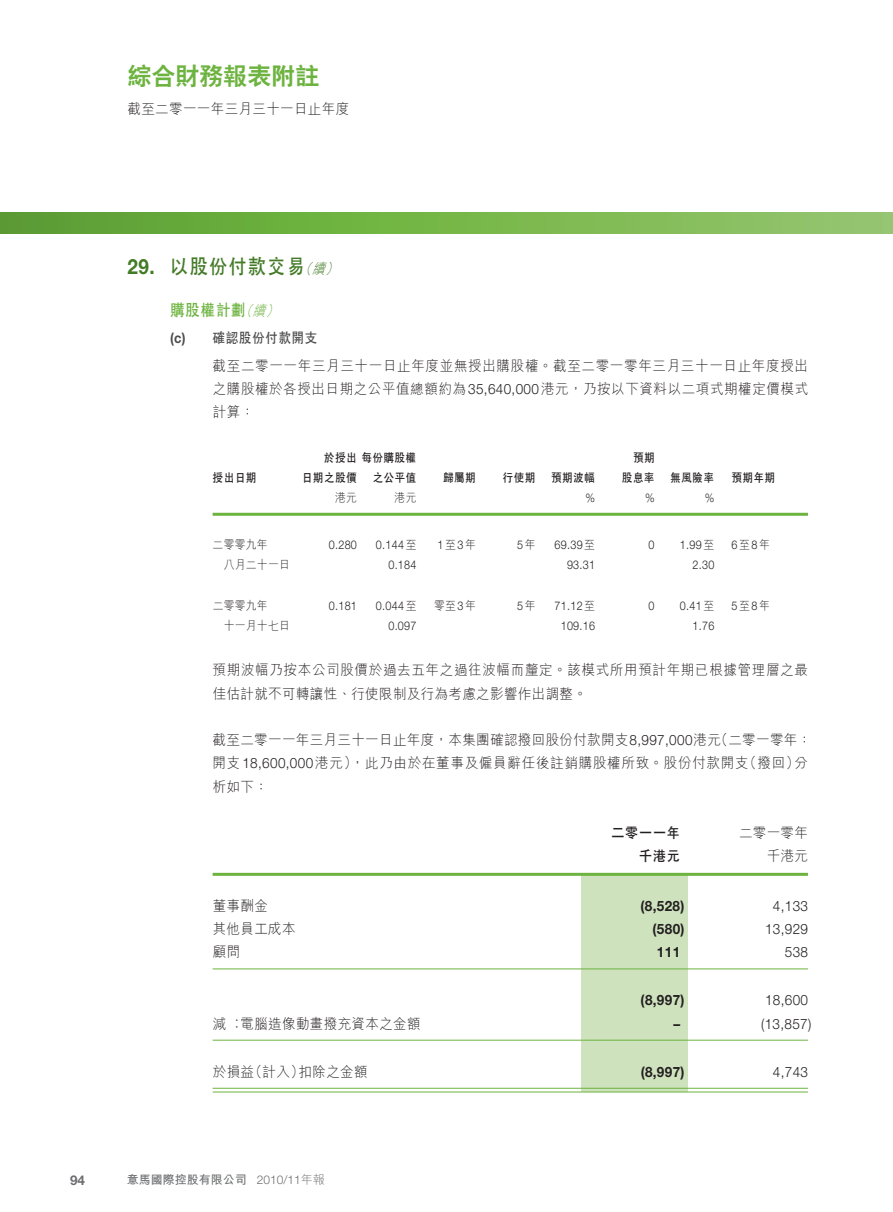
<style>
.page{position:relative;width:893px;height:1212px;background:#fff}
.page>*{position:absolute;margin:0;border:0;box-sizing:border-box;transform-origin:0 0}
.t1{font:24px "C Hei 2 HK Xbold E Ten B5 H";color:#6db33f}
.t2{font:21px "C Hei 2 HK Bold E Ten B5 H";letter-spacing:.025em;color:#437b27;scale:.9 1}
.t3{font:16.5px "C Hei 2 HK Bold E Ten B5 H";letter-spacing:.025em;color:#6db33f;scale:.9 1}
.t4{font:14.25px/23.2px "M Hei HK Light E Ten B5 H";letter-spacing:.025em;color:#231f20;text-align:justify;scale:.95 1}
.t5{font:14.25px/23.2px "M Hei HK Light E Ten B5 H";letter-spacing:.05em;color:#231f20;scale:.95 1}
.t6{font:300 14.25px "Helvetica Neue LT Std";letter-spacing:.025em;color:#231f20;scale:.95 1}
.t7{font:700 14.25px "Helvetica Neue LT Std";letter-spacing:.025em;color:#231f20;scale:.95 1}
.t8{font:14.25px "C Hei 2 HK Bold E Ten B5 H";letter-spacing:.025em;color:#4c4c4e;scale:.9 1}
.t9{font:14.25px "C Hei 2 HK Bold E Ten B5 H";letter-spacing:.025em;color:#231f20;scale:.95 1}
.t10{font:700 13.5px "Helvetica Neue LT Std";color:#6d6e70}
.t11{font:300 12px "Helvetica Neue LT Std";letter-spacing:.025em;color:#231f20;scale:.9 1}
.t12{font:12px "C Hei 2 HK Bold E Ten B5 H";letter-spacing:.025em;color:#231f20;scale:.9 1}
.t13{font:12px "M Hei HK Light E Ten B5 H";letter-spacing:.025em;color:#231f20;scale:.9 1}
.t14{font:12px "M Hei HK Bold E Ten B5 H";color:#6d6e70}
.s1{font-family:"Helvetica Neue LT Std";font-weight:700}
.s2{font-family:"M Hei HK Light E Ten B5 H";font-style:italic;font-size:14.25px}
.s3{font-family:"Helvetica Neue LT Std";font-weight:300}
.s4{font-family:"M Hei HK Light E Ten B5 H";font-weight:400}
.s5{font-family:"M Hei HK Light E Ten B5 H"}
</style>
<div class="page">
<div style="left:0;top:213px;width:893px;height:21px;background:linear-gradient(to right,#59a02d,#95c86c)"></div>
<div style="left:581px;top:873px;width:107px;height:219px;background:#cee2bd"></div>
<hr style="left:213px;top:513px;width:595px;height:3px;background:#6db33f">
<hr style="left:213px;top:873px;width:595px;height:3px;background:#6db33f">
<hr style="left:213px;top:968px;width:595px;height:1px;background:#6db33f">
<hr style="left:213px;top:1040px;width:595px;height:1px;background:#6db33f">
<hr style="left:213px;top:1088px;width:595px;height:1px;background:#6db33f">
<hr style="left:213px;top:1091px;width:595px;height:1px;background:#6db33f">
<h1 class="t1" style="left:128px;top:67px;width:194px">綜合財務報表附註</h1>
<p class="t4" style="left:128px;top:99px;width:235px">截至二零一一年三月三十一日止年度</p>
<h2 class="t2" style="left:128px;top:258px;width:239px"><span class="s1">29.</span> 以股份付款交易<span class="s2">（續）</span></h2>
<p class="t3" style="left:170px;top:303px;width:126px">購股權計劃<span class="s2">（續）</span></p>
<p class="t8" style="left:170px;top:333px;width:165px"><span class="s1">(c)</span> 確認股份付款開支</p>
<p class="t4" style="left:213px;top:356px;width:628px">截至二零一一年三月三十一日止年度並無授出購股權。截至二零一零年三月三十一日止年度授出之購股權於各授出日期之公平值總額約為<span class="s3">35,640,000</span>港元，乃按以下資料以二項式期權定價模式計算：</p>
<p class="t12" style="left:324px;top:453px;width:104px">於授出每份購股權</p>
<p class="t12" style="left:633px;top:453px;width:26px">預期</p>
<p class="t12" style="left:213px;top:473px;width:50px">授出日期</p>
<p class="t12" style="left:302px;top:473px;width:63px">日期之股價</p>
<p class="t12" style="left:372px;top:473px;width:50px">之公平值</p>
<p class="t12" style="left:443px;top:473px;width:38px">歸屬期</p>
<p class="t12" style="left:503px;top:473px;width:38px">行使期</p>
<p class="t12" style="left:551px;top:473px;width:50px">預期波幅</p>
<p class="t12" style="left:622px;top:473px;width:38px">股息率</p>
<p class="t12" style="left:670px;top:473px;width:50px">無風險率</p>
<p class="t12" style="left:731px;top:473px;width:50px">預期年期</p>
<p class="t13" style="left:335px;top:493px;width:26px">港元</p>
<p class="t13" style="left:395px;top:493px;width:26px">港元</p>
<p class="t11" style="left:585px;top:494px;width:12px">%</p>
<p class="t11" style="left:645px;top:494px;width:12px">%</p>
<p class="t11" style="left:705px;top:494px;width:12px">%</p>
<p class="t13" style="left:213px;top:540px;width:63px">二零零九年</p>
<p class="t11" style="left:329px;top:540px;width:33px">0.280</p>
<p class="t11" style="left:376px;top:540px;width:47px">0.144<span class="s4">至</span></p>
<p class="t11" style="left:438px;top:540px;width:44px">1<span class="s4">至</span>3<span class="s4">年</span></p>
<p class="t11" style="left:517px;top:540px;width:22px">5<span class="s4">年</span></p>
<p class="t11" style="left:555px;top:540px;width:47px">69.39<span class="s4">至</span></p>
<p class="t11" style="left:649px;top:540px;width:8px">0</p>
<p class="t11" style="left:680px;top:540px;width:40px">1.99<span class="s4">至</span></p>
<p class="t11" style="left:731px;top:540px;width:44px">6<span class="s4">至</span>8<span class="s4">年</span></p>
<p class="t13" style="left:224px;top:560px;width:75px">八月二十一日</p>
<p class="t11" style="left:388px;top:560px;width:33px">0.184</p>
<p class="t11" style="left:567px;top:560px;width:33px">93.31</p>
<p class="t11" style="left:693px;top:560px;width:26px">2.30</p>
<p class="t13" style="left:213px;top:600px;width:63px">二零零九年</p>
<p class="t11" style="left:329px;top:601px;width:33px">0.181</p>
<p class="t11" style="left:376px;top:601px;width:47px">0.044<span class="s4">至</span></p>
<p class="t13" style="left:434px;top:600px;width:48px">零至<span class="s3">3</span>年</p>
<p class="t11" style="left:517px;top:601px;width:22px">5<span class="s4">年</span></p>
<p class="t11" style="left:555px;top:601px;width:47px">71.12<span class="s4">至</span></p>
<p class="t11" style="left:649px;top:601px;width:8px">0</p>
<p class="t11" style="left:680px;top:601px;width:40px">0.41<span class="s4">至</span></p>
<p class="t11" style="left:731px;top:601px;width:44px">5<span class="s4">至</span>8<span class="s4">年</span></p>
<p class="t13" style="left:224px;top:621px;width:75px">十一月十七日</p>
<p class="t11" style="left:388px;top:621px;width:33px">0.097</p>
<p class="t11" style="left:561px;top:621px;width:40px">109.16</p>
<p class="t11" style="left:693px;top:621px;width:26px">1.76</p>
<p class="t5" style="left:213px;top:660px;width:628px">預期波幅乃按本公司股價於過去五年之過往波幅而釐定。該模式所用預計年期已根據管理層之最佳估計就不可轉讓性、行使限制及行為考慮之影響作出調整。</p>
<p class="t4" style="left:213px;top:730px;width:632px;text-align:left">截至二零一一年三月三十一日止年度，本集團確認撥回股份付款開支<span class="s3">8,997,000</span>港元（二零一零年：開支<span class="s3">18,600,000</span>港元），此乃由於在董事及僱員辭任後註銷購股權所致。股份付款開支（撥回）分析如下：</p>
<p class="t9" style="left:611px;top:827px;width:74px">二零一一年</p>
<p class="t4" style="left:739px;top:823px;width:74px">二零一零年</p>
<p class="t9" style="left:639px;top:851px;width:45px">千港元</p>
<p class="t4" style="left:767px;top:846px;width:45px">千港元</p>
<p class="t4" style="left:213px;top:896px;width:60px">董事酬金</p>
<p class="t7" style="left:641px;top:901px;width:48px">(8,528)</p>
<p class="t6" style="left:773px;top:901px;width:39px">4,133</p>
<p class="t4" style="left:213px;top:919px;width:89px">其他員工成本</p>
<p class="t7" style="left:653px;top:924px;width:35px">(580)</p>
<p class="t6" style="left:765px;top:924px;width:47px">13,929</p>
<p class="t4" style="left:213px;top:942px;width:30px">顧問</p>
<p class="t7" style="left:657px;top:947px;width:26px">111</p>
<p class="t6" style="left:785px;top:947px;width:26px">538</p>
<p class="t7" style="left:641px;top:995px;width:48px">(8,997)</p>
<p class="t6" style="left:765px;top:995px;width:47px">18,600</p>
<p class="t4" style="left:213px;top:1013px;width:220px">減 ︰電腦造像動畫撥充資本之金額</p>
<p class="t7" style="left:673px;top:1018px;width:9px">–</p>
<p class="t6" style="left:761px;top:1018px;width:54px">(13,857)</p>
<p class="t4" style="left:213px;top:1061px;width:164px">於損益（計入）扣除之金額</p>
<p class="t7" style="left:641px;top:1066px;width:48px">(8,997)</p>
<p class="t6" style="left:773px;top:1066px;width:39px">4,743</p>
<p class="t10" style="left:70px;top:1175px;width:17px">94</p>
<p class="t14" style="left:127px;top:1175px;width:200px">意馬國際控股有限公司 <span class="s3">2010/11</span><span class="s5">年報</span></p>
</div>
